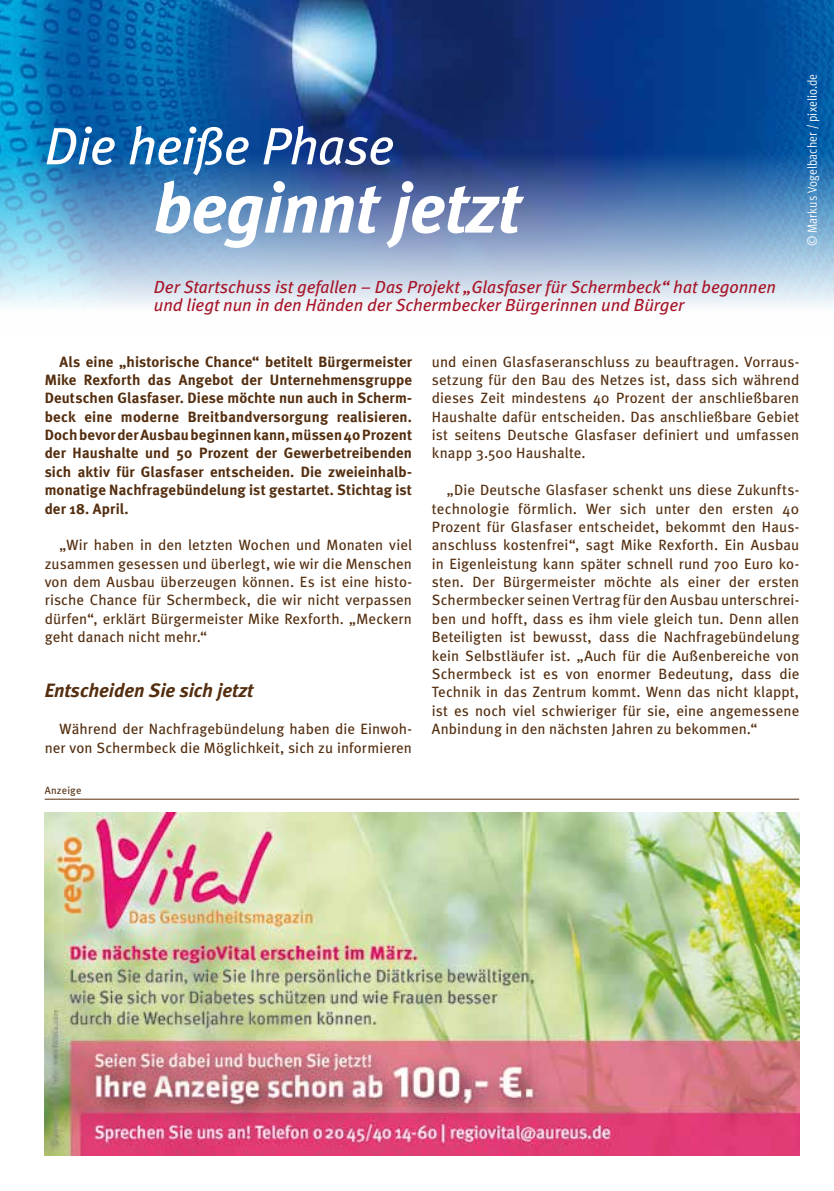
<style>
.page{position:relative;width:834px;height:1191px;background:#fff}
.page>*{position:absolute;margin:0;border:0;box-sizing:border-box;transform-origin:0 0}
.t1{font:italic 700 70px "Meta";letter-spacing:-.01em;color:#fff}
.t2{font:italic 52.5px "Meta";letter-spacing:-.02em;color:#fff}
.t3{font:italic 700 19.25px "Meta";color:#542e0f}
.t4{font:italic 17.5px/18.4px "Meta";color:#a81528}
.t5{font:14.88px/18.4px "Meta";letter-spacing:.01em;color:#542e0f;text-align:justify}
.t6{font:700 14.88px/18.4px "Meta";letter-spacing:.01em;color:#542e0f;text-align:justify}
.t7{font:13.12px "Meta Cond Normal";letter-spacing:.005em;color:#fff}
.t8{font:10.5px "Meta";letter-spacing:.02em;color:#542e0f}
</style>
<div class="page">
<img style="left:45px;top:813px;width:754px;height:342px">
<hr style="left:45px;top:799px;width:754px;height:1px;background:#542e0f">
<img style="left:0;top:0;width:833px;height:307px">
<h2 class="t2" style="left:45px;top:113px;width:351px">Die heiße Phase</h2>
<h1 class="t1" style="left:153px;top:164px;width:367px">beginnt jetzt</h1>
<p class="t4" style="left:154px;top:277px;width:623px">Der Startschuss ist gefallen – Das Projekt „Glasfaser für Schermbeck“ hat begonnen und liegt nun in den Händen der Schermbecker Bürgerinnen und Bürger</p>
<p class="t7" style="left:804px;top:246px;width:174px;rotate:-90deg">© Markus Vogelbacher / pixelio.de</p>
<p class="t6" style="left:45px;top:352px;width:369px;text-indent:15px">Als eine „historische Chance“ betitelt Bürgermeister Mike Rexforth das Angebot der Unternehmensgruppe Deutschen Glasfaser. Diese möchte nun auch in Scherm&shy;beck eine moderne Breitbandversorgung realisieren.<br>Doch bevor der Ausbau beginnen kann, müssen 40 Prozent der Haushalte und 50 Prozent der Gewerbetreibenden sich aktiv für Glasfaser entscheiden. Die zweieinhalb&shy;monatige Nachfragebündelung ist gestartet. Stichtag ist der 18. April.</p>
<p class="t5" style="left:45px;top:535px;width:369px;text-indent:15px">„Wir haben in den letzten Wochen und Monaten viel zusammen gesessen und überlegt, wie wir die Menschen von dem Ausbau überzeugen können. Es ist eine histo&shy;rische Chance für Schermbeck, die wir nicht verpassen dürfen“, erklärt Bürgermeister Mike Rexforth. „Meckern geht danach nicht mehr.“</p>
<p class="t3" style="left:45px;top:678px;width:210px">Entscheiden Sie sich jetzt</p>
<p class="t5" style="left:45px;top:719px;width:369px;text-align:right">Während der Nachfragebündelung haben die Einwoh&shy;ner von Schermbeck die Möglichkeit, sich zu informieren</p>
<p class="t8" style="left:45px;top:783px;width:38px">Anzeige</p>
<p class="t5" style="left:432px;top:352px;width:369px">und einen Glasfaseranschluss zu beauftragen. Vorraus&shy;setzung für den Bau des Netzes ist, dass sich während dieses Zeit mindestens 40 Prozent der anschließbaren Haushalte dafür entscheiden. Das anschließbare Gebiet ist seitens Deutsche Glasfaser definiert und umfassen knapp 3.500 Haushalte.</p>
<p class="t5" style="left:432px;top:480px;width:369px;text-indent:15px">„Die Deutsche Glasfaser schenkt uns diese Zukunfts&shy;technologie förmlich. Wer sich unter den ersten 40<br>Prozent für Glasfaser entscheidet, bekommt den Haus&shy;anschluss kostenfrei“, sagt Mike Rexforth. Ein Ausbau in Eigenleistung kann später schnell rund 700 Euro ko&shy;sten. Der Bürgermeister möchte als einer der ersten Schermbecker seinen Vertrag für den Ausbau unterschrei&shy;ben und hofft, dass es ihm viele gleich tun. Denn allen Beteiligten ist bewusst, dass die Nachfragebündelung kein Selbstläufer ist. „Auch für die Außenbereiche von Schermbeck ist es von enormer Bedeutung, dass die Technik in das Zentrum kommt. Wenn das nicht klappt, ist es noch viel schwieriger für sie, eine angemessene Anbindung in den nächsten Jahren zu bekommen.“</p>
</div>
